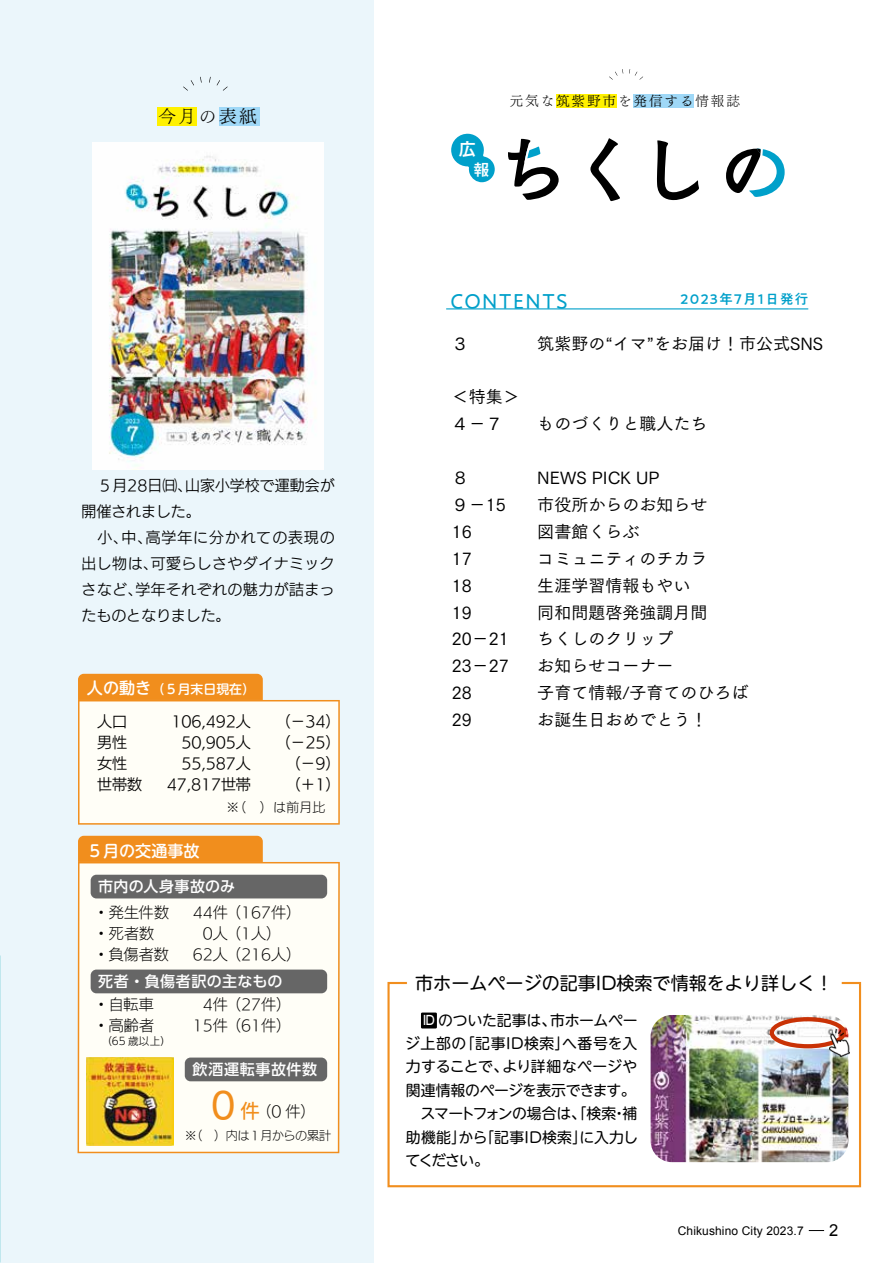
<style>
.page{position:relative;width:893px;height:1263px;background:#fff}
.page>*{position:absolute;margin:0;border:0;box-sizing:border-box;transform-origin:0 0}
.t1{font:34.35px "UD Kakugo Large Pr 6 M";color:#f18e1d}
.t2{font:21px "PA1 Gothic Std N";letter-spacing:.06em;color:#00a0ca}
.t3{font:700 18.15px "Mi Go MB1 Std De";color:#fff}
.t4{font:18px "UD Shin M Go Pr 6";color:#000}
.t5{font:17.7px "Tsuku Min Pr 6 L";color:#000}
.t6{font:16.95px/26.8px "Tsuku Go Pro M";color:#000}
.t7{font:700 16.65px "Mi Go MB1 Std De";color:#fff}
.t8{font:16.5px "Arial";color:#000}
.t9{font:500 16.05px "UD Shin M Go Pr 6";color:#fff}
.t10{font:15px/21px "UD Kakugo Large Pr 6 L";color:#000}
.t11{font:15px/21px "UD Kakugo Large Pr 6 R";letter-spacing:-.01em;color:#000;text-align:right}
.t12{font:500 15px "UD Shin Go Pro";letter-spacing:.025em;color:#fff}
.t13{font:500 15px "UD Shin Go Pro";letter-spacing:.045em;color:#fff}
.t14{font:14.85px/23.2px "UD Shin M Go Pr 6";letter-spacing:-.01em;color:#000}
.t15{font:14.85px/26.1px "UD Kakugo Large Pr 6 R";letter-spacing:.03em;color:#000;text-align:justify}
.t16{font:14.85px/26.1px "UD Kakugo Large Pr 6 R";letter-spacing:.005em;color:#000}
.t17{font:13.65px "Tsuku Min Pr 6 R";letter-spacing:.14em;color:#000}
.t18{font:500 13.5px "PA1 Gothic Std N";letter-spacing:.09em;color:#00a0ca}
.t19{font:500 12.9px "UD Shin M Go Pr 6";color:#fff}
.t20{font:12.75px "UD Kakugo Large Pr 6 L";color:#000}
.t21{font:12px "Arial";letter-spacing:.01em;color:#000}
.t22{font:12px "UD Kakugo Large Pr 6 L";letter-spacing:-.025em;color:#000}
.t23{font:300 10.5px "UD Shin Go Pro";color:#000}
.s1{font-family:"Tsuku Min Pr 6 R"}
.s2{font-size:16.05px}
.s3{font-size:19.05px}
.s4{font-family:"Tsuku Min Pr 6 L"}
.s5{font-family:"UD Shin Go Pro";font-weight:500;font-size:12.75px;color:#fff}
</style>
<div class="page">
<div style="left:0;top:0;width:374px;height:1263px;background:#ebf6fb"></div>
<svg style="left:78px;top:674px;width:262px;height:151px;background:#fbecd6"></svg>
<svg style="left:590px;top:138px;width:30px;height:63px"></svg>
<svg style="left:657px;top:140px;width:42px;height:60px"></svg>
<svg style="left:726px;top:148px;width:59px;height:49px"></svg>
<svg style="left:451px;top:133px;width:44px;height:49px"></svg>
<svg style="left:508px;top:139px;width:51px;height:61px"></svg>
<svg style="left:629px;top:69px;width:14px;height:11px"></svg>
<svg style="left:609px;top:69px;width:14px;height:11px"></svg>
<div style="left:556px;top:94px;width:60px;height:14px;background:#fff100"></div>
<div style="left:633px;top:94px;width:61px;height:14px;background:#9fd8f7"></div>
<div style="left:157px;top:107px;width:40px;height:19px;background:#fff100"></div>
<div style="left:219px;top:107px;width:40px;height:19px;background:#9fd8f7"></div>
<svg style="left:183px;top:80px;width:11px;height:11px"></svg>
<svg style="left:217px;top:80px;width:11px;height:11px"></svg>
<hr style="left:446px;top:308px;width:362px;height:1px;background:#00a0ca">
<div style="left:78px;top:862px;width:262px;height:291px;background:#fffef7"></div>
<div style="left:78px;top:836px;width:185px;height:26px;background:#f18e1d"></div>
<div style="left:91px;top:875px;width:236px;height:23px;background:#666;border-radius:6px"></div>
<div style="left:185px;top:1057px;width:142px;height:24px;background:#666;border-radius:6px"></div>
<div style="left:91px;top:969px;width:236px;height:24px;background:#666;border-radius:6px"></div>
<img style="left:86px;top:1057px;width:88px;height:88px">
<img style="left:92px;top:142px;width:232px;height:328px">
<div style="left:387px;top:982px;width:474px;height:205px;border:2px solid #f18e1e"></div>
<div style="left:407px;top:967px;width:434px;height:31px;background:#fff"></div>
<img style="left:651px;top:1015px;width:197px;height:147px">
<div style="left:421px;top:1012px;width:16px;height:16px;background:#000"></div>
<div style="left:770px;top:1017px;width:76px;height:31px;border:4px solid #c93206;border-radius:50%"></div>
<img style="left:830px;top:1029px;width:20px;height:28px">
<svg style="left:809px;top:1230px;width:15px;height:1px"></svg>
<p class="t5" style="left:158px;top:100px;width:100px">今月の<span class="s1">表紙</span></p>
<p class="t16" style="left:82px;top:473px;width:254px;text-indent:16px">５月28日㈰、山家小学校で運動会が開催されました。</p>
<p class="t15" style="left:82px;top:525px;width:255px;text-indent:16px">小、中、高学年に分かれての表現の出し物は、可愛らしさやダイナミックさなど、学年それぞれの魅力が詰まったものとなりました。</p>
<p class="t19" style="left:87px;top:678px;width:170px"><span class="s2">人の動き</span>（５月末日現在）</p>
<p class="t11" style="left:97px;top:711px;width:46px;text-align:left">人口男性女性世帯数</p>
<p class="t11" style="left:276px;top:711px;width:66px">（－34）（－25）（－9）（＋1）</p>
<p class="t11" style="left:167px;top:711px;width:86px">106,492人<br>50,905人<br>55,587人<br>47,817世帯</p>
<p class="t20" style="left:227px;top:800px;width:100px">※（　）は前月比</p>
<p class="t9" style="left:87px;top:837px;width:114px">５月の交通事故</p>
<p class="t12" style="left:98px;top:874px;width:139px">市内の人身事故のみ</p>
<p class="t10" style="left:193px;top:902px;width:110px">44件（167件）</p>
<p class="t10" style="left:203px;top:923px;width:80px">0人（1人）</p>
<p class="t10" style="left:193px;top:944px;width:110px">62人（216人）</p>
<p class="t10" style="left:193px;top:994px;width:100px;text-align:right">4件（27件）<br>15件（61件）</p>
<p class="t10" style="left:94px;top:902px;width:77px">・発生件数・死者数・負傷者数</p>
<p class="t10" style="left:94px;top:994px;width:62px">・自転車・高齢者</p>
<p class="t23" style="left:101px;top:1033px;width:71px">（65 歳以上）</p>
<p class="t12" style="left:98px;top:969px;width:186px">死者・負傷者訳の主なもの</p>
<p class="t13" style="left:193px;top:1057px;width:126px">飲酒運転事故件数</p>
<h1 class="t1" style="left:211px;top:1086px;width:50px">0 <span class="s3">件</span></h1>
<p class="t10" style="left:256px;top:1101px;width:61px">（0 件）</p>
<p class="t22" style="left:185px;top:1129px;width:148px">※（　）内は 1月からの累計</p>
<p class="t3" style="left:458px;top:136px;width:18px">広</p>
<p class="t7" style="left:473px;top:157px;width:18px">報</p>
<p class="t17" style="left:510px;top:89px;width:232px"><span class="s4">元気な</span>筑紫野市<span class="s4">を</span>発信する<span class="s4">情報誌</span></p>
<p class="t2" style="left:450px;top:289px;width:119px">CONTENTS</p>
<p class="t18" style="left:681px;top:291px;width:129px">2023年7月1日発行</p>
<p class="t6" style="left:452px;top:382px;width:70px">＜特集＞<br>４－７</p>
<p class="t6" style="left:537px;top:328px;width:287px">筑紫野の“イマ”をお届け！市公式SNS</p>
<p class="t6" style="left:537px;top:409px;width:172px">ものづくりと職人たち</p>
<p class="t6" style="left:452px;top:462px;width:19px">８</p>
<p class="t6" style="left:537px;top:462px;width:124px">NEWS PICK UP</p>
<p class="t6" style="left:452px;top:489px;width:56px">９－15</p>
<p class="t6" style="left:537px;top:489px;width:172px">市役所からのお知らせ</p>
<p class="t6" style="left:452px;top:516px;width:22px">16</p>
<p class="t6" style="left:537px;top:516px;width:104px">図書館くらぶ</p>
<p class="t6" style="left:452px;top:543px;width:22px">17</p>
<p class="t6" style="left:537px;top:543px;width:172px">コミュニティのチカラ</p>
<p class="t6" style="left:452px;top:570px;width:22px">18</p>
<p class="t6" style="left:537px;top:570px;width:155px">生涯学習情報もやい</p>
<p class="t6" style="left:452px;top:597px;width:22px">19</p>
<p class="t6" style="left:537px;top:597px;width:172px">同和問題啓発強調月間</p>
<p class="t6" style="left:452px;top:624px;width:59px">20－21</p>
<p class="t6" style="left:537px;top:624px;width:138px">ちくしのクリップ</p>
<p class="t6" style="left:452px;top:651px;width:59px">23－27</p>
<p class="t6" style="left:537px;top:651px;width:138px">お知らせコーナー</p>
<p class="t6" style="left:452px;top:678px;width:22px">28</p>
<p class="t6" style="left:537px;top:678px;width:213px">子育て情報/子育てのひろば</p>
<p class="t6" style="left:452px;top:704px;width:22px">29</p>
<p class="t6" style="left:537px;top:704px;width:172px">お誕生日おめでとう！</p>
<p class="t4" style="left:415px;top:968px;width:420px">市ホームページの記事ID検索で情報をより詳しく！</p>
<p class="t14" style="left:405px;top:1008px;width:234px;text-indent:18px"><span class="s5">ID</span> のついた記事は、市ホームページ上部の 「記事ID検索」へ番号を入力することで、より詳細なページや関連情報のページを表示できます。　スマートフォンの場合は、「検索・補助機能」から「記事ID検索」に入力してください。</p>
<p class="t21" style="left:678px;top:1223px;width:127px">Chikushino City 2023.7</p>
<p class="t8" style="left:829px;top:1220px;width:11px">2</p>
</div>
